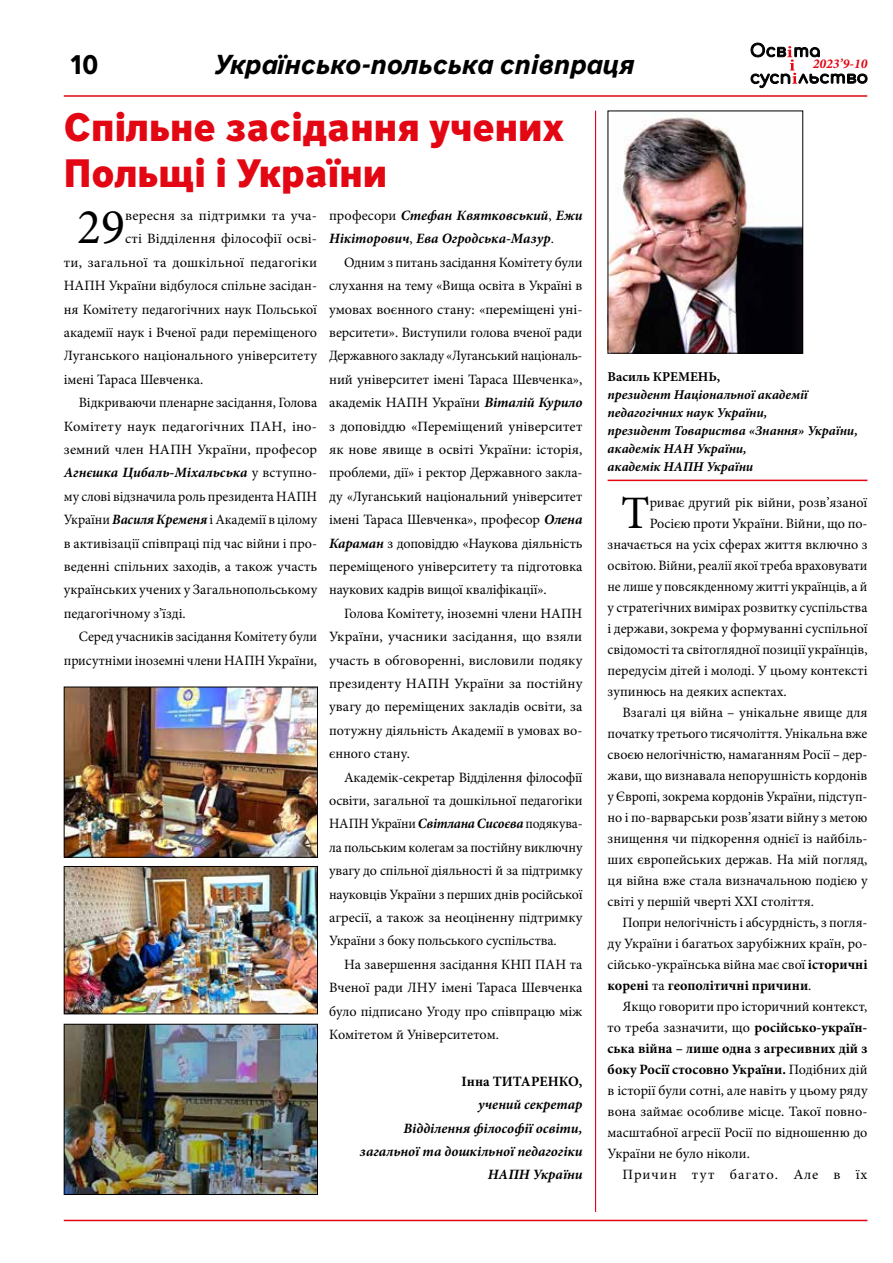
<style>
.page{position:relative;width:893px;height:1263px;background:#fff}
.page>*{position:absolute;margin:0;border:0;box-sizing:border-box;transform-origin:0 0}
.t1{font:50.25px "Minion Pro";color:#000}
.t2{font:46.5px "Minion Pro";color:#000}
.t3{font:900 39px/46.8px "Nort";color:#e30613}
.t4{font:italic 700 27px "Nort";color:#000}
.t5{font:700 27px "Nort";color:#000}
.t6{font:14.25px/23.4px "Minion Pro";color:#000;text-align:justify}
.t7{font:italic 700 14.25px/23.4px "Minion Pro";color:#000}
.t8{font:700 14.25px "Minion Pro";color:#000}
.t9{font:14.25px "Minion Pro";color:#000;scale:.96 1}
.t10{font:14.25px "Minion Pro";letter-spacing:.065em;color:#000}
.t11{font:italic 700 13.5px/18px "Minion Pro";color:#000}
.t12{font:700 13.5px "Minion Pro";color:#000}
.t13{font:italic 700 13.5px "Minion Pro";color:#e30613}
.s1{font-weight:400;font-style:normal}
.s2{font-weight:700;font-style:italic}
.s3{font-weight:700}
.s4{font-weight:400}
</style>
<div class="page">
<svg style="left:751px;top:43px;width:116px;height:45px"></svg>
<hr style="left:64px;top:1220px;width:803px;height:1px;background:#e30613">
<hr style="left:64px;top:95px;width:803px;height:2px;background:#e30613">
<img style="left:610px;top:117px;width:191px;height:235px">
<div style="left:608px;top:111px;width:195px;height:243px;border:1px solid #000"></div>
<hr style="left:608px;top:480px;width:259px;height:1px;background:#e30613">
<hr style="left:595px;top:111px;width:1px;height:1101px;background:#e30613">
<img style="left:66px;top:689px;width:250px;height:167px">
<div style="left:64px;top:687px;width:254px;height:171px;border:1px solid #000"></div>
<img style="left:66px;top:868px;width:250px;height:144px">
<div style="left:64px;top:866px;width:254px;height:148px;border:1px solid #000"></div>
<img style="left:66px;top:1026px;width:250px;height:167px">
<div style="left:64px;top:1024px;width:254px;height:171px;border:1px solid #000"></div>
<h3 class="t5" style="left:71px;top:46px;width:29px">10</h3>
<h3 class="t4" style="left:215px;top:46px;width:421px">Українсько-польська співпраця</h3>
<p class="t13" style="left:813px;top:54px;width:56px">2023’9-10</p>
<h3 class="t3" style="left:64px;top:103px;width:502px">Спільне засідання учених<br>Польщі і України</h3>
<h1 class="t1" style="left:77px;top:194px;width:49px">29</h1>
<p class="t6" style="left:125px;top:204px;width:194px">вересня за підтримки та уча-</p>
<p class="t6" style="left:125px;top:227px;width:194px">сті Відділення філософії осві-</p>
<p class="t6" style="left:64px;top:251px;width:255px">ти, загальної та дошкільної педагогіки</p>
<p class="t6" style="left:64px;top:274px;width:255px">НАПН України відбулося спільне засідан-</p>
<p class="t6" style="left:64px;top:297px;width:255px">ня Комітету педагогічних наук Польської</p>
<p class="t6" style="left:64px;top:321px;width:255px">академії наук і Вченої ради переміщеного</p>
<p class="t6" style="left:64px;top:344px;width:255px">Луганського національного університету</p>
<p class="t6" style="left:64px;top:368px;width:141px">імені Тараса Шевченка.</p>
<p class="t6" style="left:79px;top:391px;width:240px">Відкриваючи пленарне засідання, Голова</p>
<p class="t6" style="left:64px;top:414px;width:255px">Комітету наук педагогічних ПАН, іно-</p>
<p class="t6" style="left:64px;top:438px;width:255px">земний член НАПН України, професор</p>
<p class="t7" style="left:64px;top:461px;width:255px">Агнєшка Цибаль-Міхальська <span class="s1">у вступно-</span></p>
<p class="t6" style="left:64px;top:485px;width:255px">му слові відзначила роль президента НАПН</p>
<p class="t9" style="left:64px;top:510px;width:265px">України <span class="s2">Василя Кременя</span> і Академії в цілому</p>
<p class="t6" style="left:64px;top:531px;width:255px">в активізації співпраці під час війни і про-</p>
<p class="t6" style="left:64px;top:555px;width:255px">веденні спільних заходів, а також участь</p>
<p class="t6" style="left:64px;top:578px;width:255px">українських учених у Загальнопольському</p>
<p class="t6" style="left:64px;top:602px;width:123px">педагогічному з’їзді.</p>
<p class="t6" style="left:79px;top:625px;width:240px">Серед учасників засідання Комітету були</p>
<p class="t6" style="left:64px;top:648px;width:255px">присутніми іноземні члени НАПН України,</p>
<p class="t7" style="left:329px;top:203px;width:255px"><span class="s1">професори</span> Стефан Квятковський<span class="s1">,</span> Ежи<br>Нікіторович<span class="s1">,</span> Ева Огродська-Мазур<span class="s1">.</span></p>
<p class="t6" style="left:329px;top:251px;width:255px;text-indent:15px">Одним з питань засідання Комітету були слухання на тему «Вища освіта в Україні в умовах воєнного стану: «переміщені уні&shy;верситети». Виступили голова вченої ради Державного закладу «Луганський національ&shy;ний університет імені Тараса Шевченка», академік НАПН України <span class="s2">Віталій Курило </span>з доповіддю «Переміщений університет як нове явище в освіті України: історія, проблеми, дії» і ректор Державного закла&shy;ду «Луганський національний університет імені Тараса Шевченка», професор <span class="s2">Олена Караман</span> з доповіддю «Наукова діяльність переміщеного університету та підготовка наукових кадрів вищої кваліфікації».</p>
<p class="t6" style="left:329px;top:602px;width:255px;text-indent:15px">Голова Комітету, іноземні члени НАПН України, учасники засідання, що взяли участь в обговоренні, висловили подяку президенту НАПН України за постійну увагу до переміщених закладів освіти, за потужну діяльність Академії в умовах во&shy;єнного стану.</p>
<p class="t6" style="left:329px;top:765px;width:255px;text-indent:15px">Академік-секретар Відділення філософії освіти, загальної та дошкільної педагогіки НАПН України <span class="s2">Світлана Сисоєва</span> подякува&shy;ла польським колегам за постійну виключну увагу до спільної діяльності й за підтримку науковців України з перших днів російської агресії, а також за неоціненну підтримку України з боку польського суспільства.</p>
<p class="t6" style="left:329px;top:953px;width:255px;text-indent:15px">На завершення засідання КНП ПАН та Вченої ради ЛНУ імені Тараса Шевченка було підписано Угоду про співпрацю між Комітетом й Університетом.</p>
<p class="t8" style="left:462px;top:1071px;width:122px">Інна ТИТАРЕНКО,</p>
<p class="t7" style="left:360px;top:1093px;width:224px;text-align:right">учений секретар<br>Відділення філософії освіти, загальної та дошкільної педагогіки<br>НАПН України</p>
<p class="t12" style="left:608px;top:367px;width:114px">Василь КРЕМЕНЬ,</p>
<p class="t11" style="left:608px;top:385px;width:252px">президент Національної академії педагогічних наук України,<br>президент Товариства «Знання» України, академік НАН України,<br>академік НАПН України</p>
<h2 class="t2" style="left:621px;top:482px;width:30px">Т</h2>
<p class="t6" style="left:650px;top:491px;width:219px">риває другий рік війни, розв’язаної</p>
<p class="t6" style="left:650px;top:512px;width:219px">Росією проти України. Війни, що по-</p>
<p class="t6" style="left:608px;top:533px;width:261px">значається на усіх сферах життя включно з</p>
<p class="t6" style="left:608px;top:554px;width:261px">освітою. Війни, реалії якої треба враховувати</p>
<p class="t9" style="left:608px;top:577px;width:272px">не лише у повсякденному житті українців, а й</p>
<p class="t6" style="left:608px;top:596px;width:261px">у стратегічних вимірах розвитку суспільства</p>
<p class="t6" style="left:608px;top:617px;width:261px">і держави, зокрема у формуванні суспільної</p>
<p class="t6" style="left:608px;top:638px;width:261px">свідомості та світоглядної позиції українців,</p>
<p class="t6" style="left:608px;top:659px;width:261px">передусім дітей і молоді. У цьому контексті</p>
<p class="t6" style="left:608px;top:680px;width:181px">зупинюсь на деяких аспектах.</p>
<p class="t6" style="left:623px;top:701px;width:246px">Взагалі ця війна – унікальне явище для</p>
<p class="t6" style="left:608px;top:722px;width:261px">початку третього тисячоліття. Унікальна вже</p>
<p class="t6" style="left:608px;top:743px;width:261px">своєю нелогічністю, намаганням Росії – дер-</p>
<p class="t6" style="left:608px;top:764px;width:261px">жави, що визнавала непорушність кордонів</p>
<p class="t6" style="left:608px;top:785px;width:261px">у Європі, зокрема кордонів України, підступ-</p>
<p class="t6" style="left:608px;top:806px;width:261px">но і по-варварськи розв’язати війну з метою</p>
<p class="t6" style="left:608px;top:827px;width:261px">знищення чи підкорення однієї із найбіль-</p>
<p class="t6" style="left:608px;top:848px;width:261px">ших європейських держав. На мій погляд,</p>
<p class="t6" style="left:608px;top:869px;width:261px">ця війна вже стала визначальною подією у</p>
<p class="t6" style="left:608px;top:890px;width:208px">світі у першій чверті ХХІ століття.</p>
<p class="t6" style="left:623px;top:911px;width:246px">Попри нелогічність і абсурдність, з погля-</p>
<p class="t6" style="left:608px;top:932px;width:261px">ду України і багатьох зарубіжних країн, ро-</p>
<p class="t6" style="left:608px;top:953px;width:261px">сійсько-українська війна має свої <span class="s3">історичні</span></p>
<p class="t8" style="left:608px;top:976px;width:205px">корені <span class="s4">та</span> геополітичні причини<span class="s4">.</span></p>
<p class="t6" style="left:623px;top:995px;width:246px">Якщо говорити про історичний контекст,</p>
<p class="t6" style="left:608px;top:1016px;width:261px">то треба зазначити, що <span class="s3">російсько-україн-</span></p>
<p class="t8" style="left:608px;top:1039px;width:261px">ська війна – лише одна з агресивних дій з</p>
<p class="t8" style="left:608px;top:1060px;width:261px">боку Росії стосовно України. <span class="s4">Подібних дій</span></p>
<p class="t6" style="left:608px;top:1079px;width:261px">в історії були сотні, але навіть у цьому ряду</p>
<p class="t6" style="left:608px;top:1100px;width:261px">вона займає особливе місце. Такої повно-</p>
<p class="t6" style="left:608px;top:1121px;width:261px">масштабної агресії Росії по відношенню до</p>
<p class="t6" style="left:608px;top:1142px;width:144px">України не було ніколи.</p>
<p class="t10" style="left:623px;top:1165px;width:246px">Причин тут багато. Але в їх</p>
</div>
